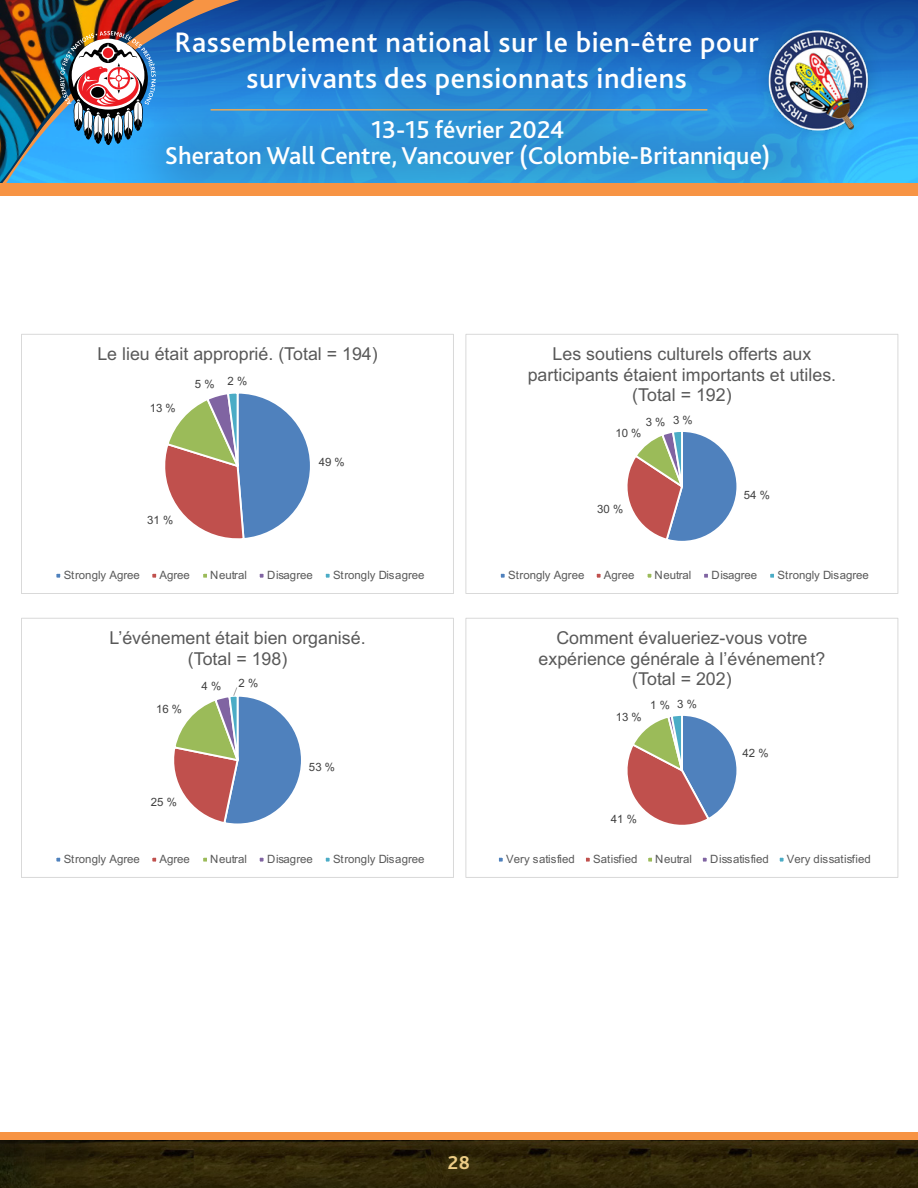
<style>
.page{position:relative;width:918px;height:1188px;background:#fff}
.page>*{position:absolute;margin:0;border:0;box-sizing:border-box;transform-origin:0 0}
.t1{font:500 29.55px/35.4px "Bliss 2";letter-spacing:.02em;color:#fff;text-align:center}
.t2{font:500 25.5px/25.5px "Bliss 2";color:#fff;text-align:center}
.t3{font:700 19.5px "Bliss 2";color:#edcc86}
.t4{font:17.85px/20.4px "Arial";color:#595959;text-align:center}
.t5{font:11.4px "Arial";color:#595959}
.t6{font:11.4px "Arial";color:#404040}
</style>
<div class="page">
<svg style="left:445px;top:0;width:473px;height:183px;background:#1a65b5"></svg>
<div style="left:109px;top:42px;width:757px;height:205px;background:#26659f;opacity:.46"></div>
<hr style="left:211px;top:109px;width:496px;height:2px;background:#eaa858">
<svg style="left:0;top:0;width:445px;height:183px;background:#3279b2"></svg>
<img style="left:0;top:1140px;width:918px;height:48px">
<img style="left:60px;top:31px;width:96px;height:114px">
<div style="left:753px;top:15px;width:131px;height:131px;background:#003b4e;opacity:.23"></div>
<img style="left:766px;top:28px;width:106px;height:106px">
<div style="left:0;top:184px;width:918px;height:939px;background:#fff"></div>
<div style="left:0;top:1132px;width:918px;height:8px;background:#f79444"></div>
<div style="left:0;top:183px;width:918px;height:12px;background:#f79444"></div>
<svg style="left:165px;top:393px;width:145px;height:146px"></svg>
<div style="left:55px;top:572px;width:7px;height:8px;border:2px solid #fff"></div>
<div style="left:150px;top:572px;width:8px;height:8px;border:2px solid #fff"></div>
<div style="left:201px;top:572px;width:8px;height:8px;border:2px solid #fff"></div>
<div style="left:258px;top:572px;width:7px;height:8px;border:2px solid #fff"></div>
<div style="left:324px;top:572px;width:8px;height:8px;border:2px solid #fff"></div>
<div style="left:21px;top:334px;width:433px;height:260px;border:1px solid #d9d9d9"></div>
<svg style="left:174px;top:687px;width:127px;height:137px"></svg>
<div style="left:55px;top:856px;width:7px;height:7px;border:2px solid #fff"></div>
<div style="left:150px;top:856px;width:8px;height:7px;border:2px solid #fff"></div>
<div style="left:201px;top:856px;width:8px;height:7px;border:2px solid #fff"></div>
<div style="left:258px;top:856px;width:7px;height:7px;border:2px solid #fff"></div>
<div style="left:324px;top:856px;width:8px;height:7px;border:2px solid #fff"></div>
<div style="left:21px;top:618px;width:433px;height:260px;border:1px solid #d9d9d9"></div>
<svg style="left:627px;top:432px;width:110px;height:109px"></svg>
<div style="left:499px;top:572px;width:8px;height:8px;border:2px solid #fff"></div>
<div style="left:595px;top:572px;width:7px;height:8px;border:2px solid #fff"></div>
<div style="left:646px;top:572px;width:7px;height:8px;border:2px solid #fff"></div>
<div style="left:702px;top:572px;width:8px;height:8px;border:2px solid #fff"></div>
<div style="left:768px;top:572px;width:8px;height:8px;border:2px solid #fff"></div>
<div style="left:465px;top:334px;width:433px;height:260px;border:1px solid #d9d9d9"></div>
<svg style="left:627px;top:715px;width:110px;height:110px"></svg>
<div style="left:497px;top:856px;width:8px;height:7px;border:2px solid #fff"></div>
<div style="left:584px;top:856px;width:8px;height:7px;border:2px solid #fff"></div>
<div style="left:646px;top:856px;width:8px;height:7px;border:2px solid #fff"></div>
<div style="left:701px;top:856px;width:8px;height:7px;border:2px solid #fff"></div>
<div style="left:778px;top:856px;width:7px;height:7px;border:2px solid #fff"></div>
<div style="left:465px;top:618px;width:433px;height:260px;border:1px solid #d9d9d9"></div>
<h1 class="t1" style="left:175px;top:24px;width:586px">Rassemblement national sur le bien-être pour survivants des pensionnats indiens</h1>
<h2 class="t2" style="left:165px;top:117px;width:607px">13-15 février 2024<br>Sheraton Wall Centre, Vancouver (Colombie-Britannique)</h2>
<p class="t4" style="left:97px;top:344px;width:282px">Le lieu était approprié. (Total = 194)</p>
<p class="t6" style="left:150px;top:400px;width:28px">13 %</p>
<p class="t6" style="left:195px;top:375px;width:54px">5 % 2 %</p>
<p class="t6" style="left:147px;top:512px;width:28px">31 %</p>
<p class="t6" style="left:319px;top:454px;width:28px">49 %</p>
<p class="t5" style="left:64px;top:567px;width:78px">Strongly Agree</p>
<p class="t5" style="left:159px;top:567px;width:32px">Agree</p>
<p class="t5" style="left:210px;top:567px;width:38px">Neutral</p>
<p class="t5" style="left:267px;top:567px;width:47px">Disagree</p>
<p class="t5" style="left:333px;top:567px;width:93px">Strongly Disagree</p>
<p class="t4" style="left:110px;top:628px;width:258px">L’événement était bien organisé. (Total = 198)</p>
<p class="t6" style="left:156px;top:701px;width:28px">16 %</p>
<p class="t6" style="left:202px;top:678px;width:21px">4 %</p>
<p class="t6" style="left:239px;top:675px;width:21px">2 %</p>
<p class="t6" style="left:151px;top:794px;width:28px">25 %</p>
<p class="t6" style="left:309px;top:759px;width:28px">53 %</p>
<p class="t5" style="left:64px;top:851px;width:78px">Strongly Agree</p>
<p class="t5" style="left:159px;top:851px;width:32px">Agree</p>
<p class="t5" style="left:210px;top:851px;width:38px">Neutral</p>
<p class="t5" style="left:267px;top:851px;width:47px">Disagree</p>
<p class="t5" style="left:333px;top:851px;width:93px">Strongly Disagree</p>
<p class="t4" style="left:528px;top:344px;width:310px">Les soutiens culturels offerts aux participants étaient importants et utiles. (Total = 192)</p>
<p class="t6" style="left:646px;top:413px;width:49px">3 % 3 %</p>
<p class="t6" style="left:615px;top:425px;width:28px">10 %</p>
<p class="t6" style="left:597px;top:501px;width:28px">30 %</p>
<p class="t6" style="left:744px;top:488px;width:28px">54 %</p>
<p class="t5" style="left:508px;top:567px;width:78px">Strongly Agree</p>
<p class="t5" style="left:604px;top:567px;width:32px">Agree</p>
<p class="t5" style="left:655px;top:567px;width:38px">Neutral</p>
<p class="t5" style="left:712px;top:567px;width:47px">Disagree</p>
<p class="t5" style="left:777px;top:567px;width:93px">Strongly Disagree</p>
<p class="t4" style="left:539px;top:628px;width:288px">Comment évalueriez-vous votre expérience générale à l’événement? (Total = 202)</p>
<p class="t6" style="left:616px;top:709px;width:28px">13 %</p>
<p class="t6" style="left:650px;top:697px;width:48px">1 % 3 %</p>
<p class="t6" style="left:611px;top:812px;width:28px">41 %</p>
<p class="t6" style="left:743px;top:746px;width:28px">42 %</p>
<p class="t5" style="left:506px;top:851px;width:70px">Very satisfied</p>
<p class="t5" style="left:593px;top:851px;width:46px">Satisfied</p>
<p class="t5" style="left:655px;top:851px;width:38px">Neutral</p>
<p class="t5" style="left:710px;top:851px;width:60px">Dissatisfied</p>
<p class="t5" style="left:787px;top:851px;width:85px">Very dissatisfied</p>
<p class="t3" style="left:448px;top:1150px;width:24px">28</p>
</div>
